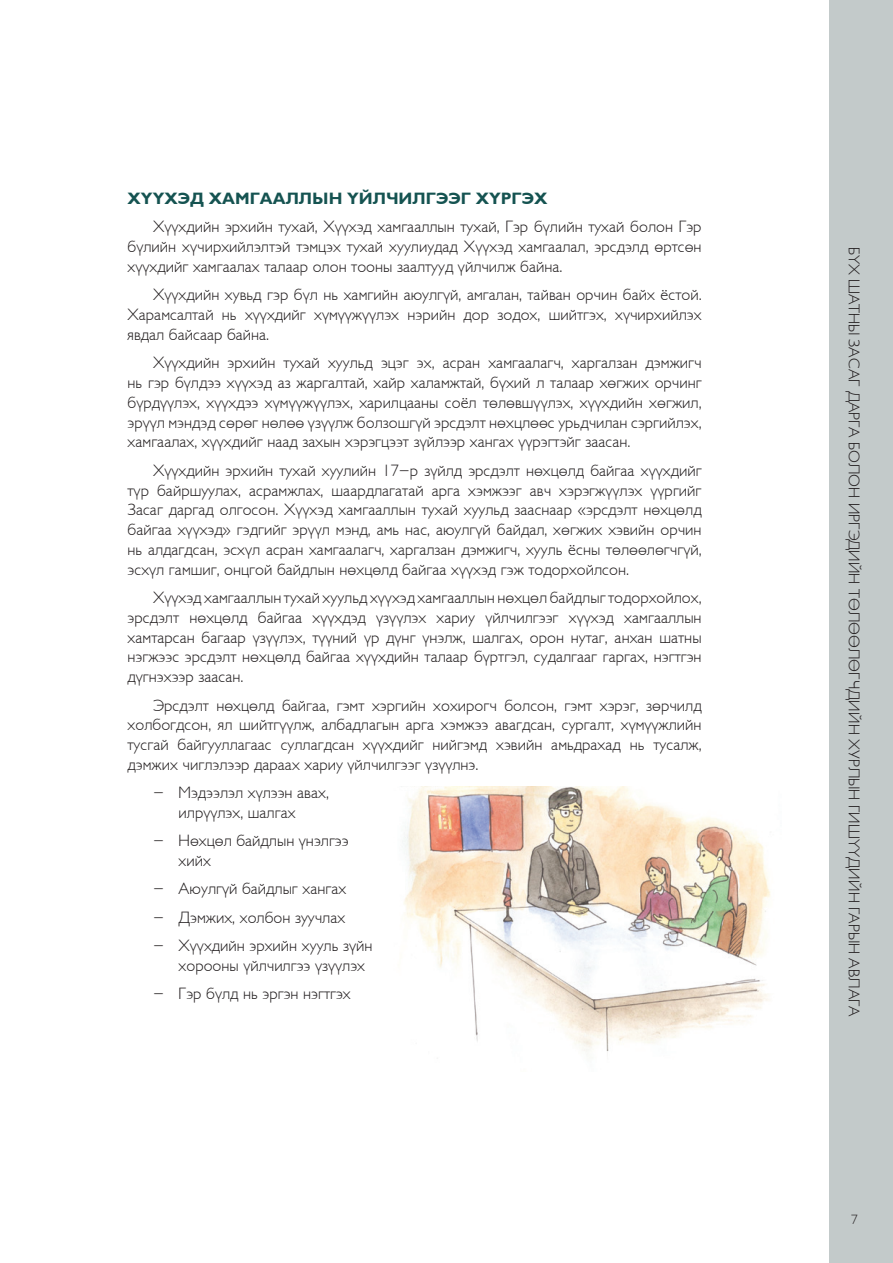
<style>
.page{position:relative;width:893px;height:1263px;background:#fff}
.page>*{position:absolute;margin:0;border:0;box-sizing:border-box;transform-origin:0 0}
.Normal__Web{font:16.5px/19.8px "Mogul Gals";color:#231f20;text-align:justify}
.List_Paragraph{font:16.5px/19.8px "Mogul Gals";color:#231f20}
.garchig{font:700 16.5px "Mogul Gals";color:#155351}
.t1{font:15.75px "Mogul Gals";color:#231f20}
.t2{font:13.5px "Mogul Gals";color:#231f20}
</style>
<div class="page">
<div style="left:829px;top:0;width:64px;height:1263px;background:#c3caca"></div>
<img style="left:402px;top:786px;width:369px;height:266px">
<p class="garchig" style="left:128px;top:190px;width:422px">ХҮҮХЭД ХАМГААЛЛЫН ҮЙЛЧИЛГЭЭГ ХҮРГЭХ</p>
<p class="Normal__Web" style="left:128px;top:218px;width:576px;text-indent:26px">Хүүхдийн эрхийн тухай, Хүүхэд хамгааллын тухай, Гэр бүлийн тухай болон Гэр бүлийн хүчирхийлэлтэй тэмцэх тухай хуулиудад Хүүхэд хамгаалал, эрсдэлд өртсөн хүүхдийг хамгаалах талаар олон тооны заалтууд үйлчилж байна.</p>
<p class="Normal__Web" style="left:128px;top:285px;width:576px;text-indent:26px">Хүүхдийн хувьд гэр бүл нь хамгийн аюулгүй, амгалан, тайван орчин байх ёстой.<br>Харамсалтай нь хүүхдийг хүмүүжүүлэх нэрийн дор зодох, шийтгэх, хүчирхийлэх явдал байсаар байна.</p>
<p class="Normal__Web" style="left:128px;top:353px;width:576px;text-indent:26px">Хүүхдийн эрхийн тухай хуульд эцэг эх, асран хамгаалагч, харгалзан дэмжигч нь гэр бүлдээ хүүхэд аз жаргалтай, хайр халамжтай, бүхий л талаар хөгжих орчинг бүрдүүлэх, хүүхдээ хүмүүжүүлэх, харилцааны соёл төлөвшүүлэх, хүүхдийн хөгжил, эрүүл мэндэд сөрөг нөлөө үзүүлж болзошгүй эрсдэлт нөхцлөөс урьдчилан сэргийлэх, хамгаалах, хүүхдийг наад захын хэрэгцээт зүйлээр хангах үүрэгтэйг заасан.</p>
<p class="Normal__Web" style="left:128px;top:461px;width:576px;text-indent:26px">Хүүхдийн эрхийн тухай хуулийн 17-р зүйлд эрсдэлт нөхцөлд байгаа хүүхдийг түр байршуулах, асрамжлах, шаардлагатай арга хэмжээг авч хэрэгжүүлэх үүргийг Засаг даргад олгосон. Хүүхэд хамгааллын тухай хуульд зааснаар «эрсдэлт нөхцөлд байгаа хүүхэд» гэдгийг эрүүл мэнд, амь нас, аюулгүй байдал, хөгжих хэвийн орчин нь алдагдсан, эсхүл асран хамгаалагч, харгалзан дэмжигч, хууль ёсны төлөөлөгчгүй, эсхүл гамшиг, онцгой байдлын нөхцөлд байгаа хүүхэд гэж тодорхойлсон.</p>
<p class="Normal__Web" style="left:128px;top:588px;width:576px;text-indent:26px">Хүүхэд хамгааллын тухай хуульд хүүхэд хамгааллын нөхцөл байдлыг тодорхойлох, эрсдэлт нөхцөлд байгаа хүүхдэд үзүүлэх хариу үйлчилгээг хүүхэд хамгааллын хамтарсан багаар үзүүлэх, түүний үр дүнг үнэлж, шалгах, орон нутаг, анхан шатны нэгжээс эрсдэлт нөхцөлд байгаа хүүхдийн талаар бүртгэл, судалгааг гаргах, нэгтгэн дүгнэхээр заасан.</p>
<p class="Normal__Web" style="left:128px;top:696px;width:576px;text-indent:26px">Эрсдэлт нөхцөлд байгаа, гэмт хэргийн хохирогч болсон, гэмт хэрэг, зөрчилд холбогдсон, ял шийтгүүлж, албадлагын арга хэмжээ авагдсан, сургалт, хүмүүжлийн тусгай байгууллагаас суллагдсан хүүхдийг нийгэмд хэвийн амьдрахад нь тусалж, дэмжих чиглэлээр дараах хариу үйлчилгээг үзүүлнэ.</p>
<p class="List_Paragraph" style="left:153px;top:783px;width:177px;text-align:center">- Мэдээлэл хүлээн авах, илрүүлэх, шалгах</p>
<p class="List_Paragraph" style="left:179px;top:832px;width:172px;text-indent:-26px">- Нөхцөл байдлын үнэлгээ хийх</p>
<p class="List_Paragraph" style="left:153px;top:880px;width:195px">- Аюулгүй байдлыг хангах</p>
<p class="List_Paragraph" style="left:153px;top:908px;width:194px">- Дэмжих, холбон зуучлах</p>
<p class="List_Paragraph" style="left:179px;top:936px;width:195px;text-indent:-26px">- Хүүхдийн эрхийн хууль зүйн хорооны үйлчилгээ үзүүлэх</p>
<p class="List_Paragraph" style="left:153px;top:984px;width:199px">- Гэр бүлд нь эргэн нэгтгэх</p>
<p class="t1" style="left:862px;top:247px;width:771px;rotate:90deg">БҮХ ШАТНЫ ЗАСАГ ДАРГА БОЛОН ИРГЭДИЙН ТӨЛӨӨЛӨГЧДИЙН ХУРЛЫН ГИШҮҮДИЙН ГАРЫН АВЛАГА</p>
<p class="t2" style="left:851px;top:1213px;width:8px">7</p>
</div>
